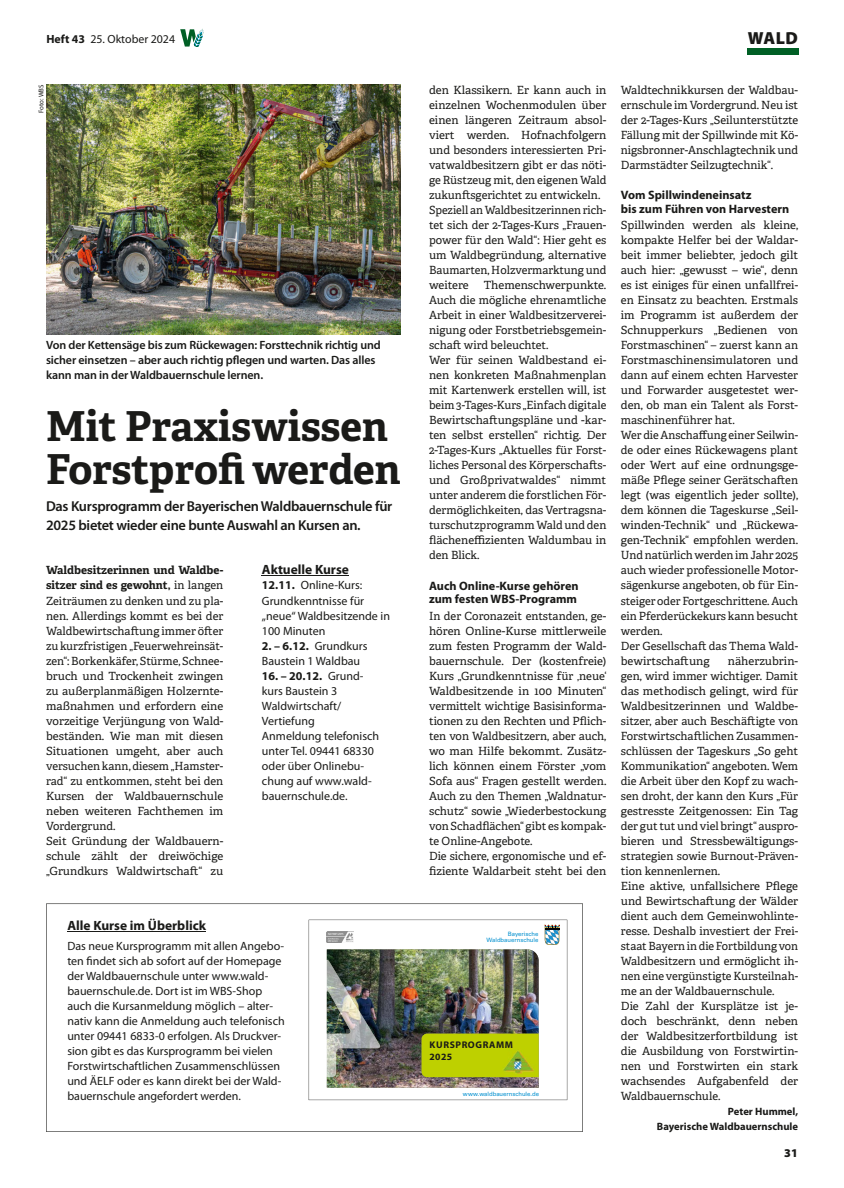
<style>
.page{position:relative;width:844px;height:1188px;background:#fff}
.page>*{position:absolute;margin:0;border:0;box-sizing:border-box;transform-origin:0 0}
.t1{font:700 41.25px/43.8px "Adelle";color:#1a1a18}
.t2{font:900 17.5px "Myriad Pro";color:#1a1a18}
.t3{font:600 14.38px/19.4px "Myriad Pro";letter-spacing:-.02em;color:#1a1a18}
.t4{font:700 13.5px "Myriad Pro";color:#1a1a18}
.t5{font:700 12.25px/13.8px "Myriad Pro";color:#1a1a18}
.t6{font:12px/15px "Myriad Pro";color:#1a1a18}
.t7{font:600 12px/15px "Myriad Pro";letter-spacing:-.01em;color:#1a1a18}
.t8{font:11.88px "Myriad Pro";color:#1a1a18}
.t9{font:900 11.88px "Myriad Pro";color:#1a1a18}
.t10{font:11.25px/15px "Adelle";color:#1a1a18}
.t11{font:700 10.62px/15px "Myriad Pro";color:#1a1a18;text-align:right}
.t12{font:700 9.62px/12.5px "Myriad Pro";letter-spacing:.06em;color:#1a1a18}
.t13{font:6.88px "Myriad Pro";color:#1a1a18}
.t14{font:5.88px/6.6px "Univers LT Std";letter-spacing:-.005em;color:#008fcf;text-align:right}
.s1{font-weight:700}
</style>
<div class="page">
<div style="left:746px;top:48px;width:51px;height:6px;background:#005f25"></div>
<svg style="left:180px;top:29px;width:24px;height:18px"></svg>
<img style="left:46px;top:84px;width:354px;height:250px">
<svg style="left:46px;top:903px;width:537px;height:228px"></svg>
<hr style="left:67px;top:931px;width:139px;height:1px;background:#1a1a18">
<img style="left:308px;top:919px;width:259px;height:180px">
<hr style="left:262px;top:575px;width:87px;height:1px;background:#1a1a18">
<p class="t8" style="left:46px;top:33px;width:130px"><span class="s1">Heft 43</span> 25. Oktober 2024</p>
<h2 class="t2" style="left:747px;top:28px;width:51px">WALD</h2>
<p class="t13" style="left:37px;top:113px;width:30px;rotate:-90deg">Foto: WBS</p>
<p class="t7" style="left:46px;top:338px;width:336px">Von der Kettensäge bis zum Rückewagen: Forsttechnik richtig und sicher einsetzen – aber auch richtig pflegen und warten. Das alles kann man in der Waldbauernschule lernen.</p>
<h1 class="t1" style="left:46px;top:404px;width:356px">Mit Praxiswissen<br>Forstprofi werden</h1>
<p class="t3" style="left:46px;top:496px;width:347px">Das Kursprogramm der Bayerischen Waldbauernschule für<br>2025 bietet wieder eine bunte Auswahl an Kursen an.</p>
<p class="t10" style="left:46px;top:563px;width:179px"><span class="s1">Waldbesitzerinnen und Waldbe&shy;sitzer sind es gewohnt,</span> in langen<br>Zeiträumen zu denken und zu pla&shy;nen. Allerdings kommt es bei der<br>Waldbewirtschaftung immer öfter zu kurzfristigen „Feuerwehreinsät&shy;zen“: Borkenkäfer, Stürme, Schnee&shy;bruch und Trockenheit zwingen zu außerplanmäßigen Holzernte&shy;maßnahmen und erfordern eine vorzeitige Verjüngung von Wald&shy;beständen. Wie man mit diesen<br>Situationen umgeht, aber auch versuchen kann, diesem „Hamster&shy;rad“ zu entkommen, steht bei den<br>Kursen der Waldbauernschule neben weiteren Fachthemen im<br>Vordergrund.<br>Seit Gründung der Waldbauern&shy;schule zählt der dreiwöchige „Grundkurs Waldwirtschaft“ zu</p>
<p class="t4" style="left:262px;top:561px;width:88px">Aktuelle Kurse</p>
<p class="t6" style="left:262px;top:578px;width:129px"><span class="s1">12.11.</span> Online-Kurs:<br>Grundkenntnisse für „neue“ Waldbesitzende in<br>100 Minuten</p>
<p class="t6" style="left:262px;top:638px;width:107px"><span class="s1">2. – 6.12.</span> Grundkurs<br>Baustein 1 Waldbau</p>
<p class="t6" style="left:262px;top:668px;width:119px"><span class="s1">16. – 20.12.</span> Grund&shy;kurs Baustein 3<br>Waldwirtschaft/<br>Vertiefung<br>Anmeldung telefonisch unter Tel. 09441 68330 oder über Onlinebu&shy;chung auf www.wald&shy;bauernschule.de.</p>
<p class="t4" style="left:67px;top:917px;width:140px">Alle Kurse im Überblick</p>
<p class="t6" style="left:67px;top:938px;width:219px">Das neue Kursprogramm mit allen Angebo&shy;ten findet sich ab sofort auf der Homepage der Waldbauernschule unter www.wald&shy;bauernschule.de. Dort ist im WBS-Shop auch die Kursanmeldung möglich – alter&shy;nativ kann die Anmeldung auch telefonisch unter 09441 6833-0 erfolgen. Als Druckver&shy;sion gibt es das Kursprogramm bei vielen Forstwirtschaftlichen Zusammenschlüssen und ÄELF oder es kann direkt bei der Wald&shy;bauernschule angefordert werden.</p>
<p class="t10" style="left:429px;top:83px;width:179px">den Klassikern. Er kann auch in einzelnen Wochenmodulen über einen längeren Zeitraum absol&shy;viert werden. Hofnachfolgern und besonders interessierten Pri&shy;vatwaldbesitzern gibt er das nöti&shy;ge Rüstzeug mit, den eigenen Wald zukunftsgerichtet zu entwickeln.<br>Speziell an Waldbesitzerinnen rich&shy;tet sich der 2-Tages-Kurs „Frauen&shy;power für den Wald“: Hier geht es um Waldbegründung, alternative<br>Baumarten, Holzvermarktung und weitere</p>
<p class="t10" style="left:429px;top:278px;width:179px;text-indent:55px">Themenschwerpunkte.<br>Auch die mögliche ehrenamtliche<br>Arbeit in einer Waldbesitzerverei&shy;nigung oder Forstbetriebsgemein&shy;schaft wird beleuchtet.<br>Wer für seinen Waldbestand ei&shy;nen konkreten Maßnahmenplan mit Kartenwerk erstellen will, ist beim 3-Tages-Kurs „Einfach digitale<br>Bewirtschaftungspläne und -kar&shy;ten selbst erstellen“ richtig. Der<br>2-Tages-Kurs „Aktuelles für Forst&shy;liches Personal des Körperschafts&shy;und Großprivatwaldes“ nimmt unter anderem die forstlichen För&shy;dermöglichkeiten, das Vertragsna&shy;turschutzprogramm Wald und den flächeneffizienten Waldumbau in den Blick.</p>
<p class="t5" style="left:429px;top:578px;width:151px">Auch Online-Kurse gehören zum festen WBS-Programm</p>
<p class="t10" style="left:429px;top:608px;width:179px">In der Coronazeit entstanden, ge&shy;hören Online-Kurse mittlerweile zum festen Programm der Wald&shy;bauernschule. Der (kostenfreie)<br>Kurs „Grundkenntnisse für ‚neue‘<br>Waldbesitzende in 100 Minuten“ vermittelt wichtige Basisinforma&shy;tionen zu den Rechten und Pflich&shy;ten von Waldbesitzern, aber auch, wo man Hilfe bekommt. Zusätz&shy;lich können einem Förster „vom<br>Sofa aus“ Fragen gestellt werden.<br>Auch zu den Themen „Waldnatur&shy;schutz“ sowie „Wiederbestockung von Schadflächen“ gibt es kompak&shy;te Online-Angebote.<br>Die sichere, ergonomische und ef&shy;fiziente Waldarbeit steht bei den</p>
<p class="t14" style="left:486px;top:930px;width:53px">Bayerische<br>Waldbauernschule</p>
<p class="t12" style="left:429px;top:1037px;width:85px">KURSPROGRAMM<br>2025</p>
<p class="t14" style="left:462px;top:1090px;width:78px">www.waldbauernschule.de</p>
<p class="t10" style="left:620px;top:83px;width:179px;text-align:justify">Waldtechnikkursen der Waldbau&shy;ernschule im Vordergrund. Neu ist der 2-Tages-Kurs „Seilunterstützte Fällung mit der Spillwinde mit Kö&shy;nigsbronner-Anschlagtechnik und Darmstädter Seilzugtechnik“.</p>
<p class="t5" style="left:620px;top:188px;width:170px">Vom Spillwindeneinsatz<br>bis zum Führen von Harvestern</p>
<p class="t10" style="left:620px;top:218px;width:179px">Spillwinden werden als kleine, kompakte Helfer bei der Waldar&shy;beit immer beliebter, jedoch gilt auch hier: „gewusst – wie“, denn es ist einiges für einen unfallfrei&shy;en Einsatz zu beachten. Erstmals im Programm ist außerdem der<br>Schnupperkurs „Bedienen von<br>Forstmaschinen“ – zuerst kann an<br>Forstmaschinensimulatoren und dann auf einem echten Harvester und Forwarder ausgetestet wer&shy;den, ob man ein Talent als Forst&shy;maschinenführer hat.<br>Wer die Anschaffung einer Seilwin&shy;de oder eines Rückewagens plant oder Wert auf eine ordnungsge&shy;mäße Pflege seiner Gerätschaften legt (was eigentlich jeder sollte), dem können die Tageskurse „Seil&shy;winden-Technik“ und „Rückewa&shy;gen-Technik“ empfohlen werden.<br>Und natürlich werden im Jahr 2025 auch wieder professionelle Motor&shy;sägenkurse angeboten, ob für Ein&shy;steiger oder Fortgeschrittene. Auch ein Pferderückekurs kann besucht werden.<br>Der Gesellschaft das Thema Wald&shy;bewirtschaftung</p>
<p class="t10" style="left:620px;top:653px;width:179px;text-indent:107px">näherzubrin&shy;gen, wird immer wichtiger. Damit das methodisch gelingt, wird für<br>Waldbesitzerinnen und Waldbe&shy;sitzer, aber auch Beschäftigte von<br>Forstwirtschaftlichen Zusammen&shy;schlüssen der Tageskurs „So geht<br>Kommunikation“ angeboten. Wem die Arbeit über den Kopf zu wach&shy;sen droht, der kann den Kurs „Für gestresste Zeitgenossen: Ein Tag der gut tut und viel bringt“ auspro&shy;bieren und Stressbewältigungs&shy;strategien sowie Burnout-Präven&shy;tion kennenlernen.<br>Eine aktive, unfallsichere Pflege und Bewirtschaftung der Wälder dient auch dem Gemeinwohlinte&shy;resse. Deshalb investiert der Frei&shy;staat Bayern in die Fortbildung von<br>Waldbesitzern und ermöglicht ih&shy;nen eine vergünstigte Kursteilnah&shy;me an der Waldbauernschule.<br>Die Zahl der Kursplätze ist je&shy;doch beschränkt, denn neben der Waldbesitzerfortbildung ist die Ausbildung von Forstwirtin&shy;nen und Forstwirten ein stark wachsendes Aufgabenfeld der<br>Waldbauernschule.</p>
<p class="t11" style="left:656px;top:1103px;width:143px">Peter Hummel,<br>Bayerische Waldbauernschule</p>
<p class="t9" style="left:784px;top:1145px;width:15px">31</p>
</div>
